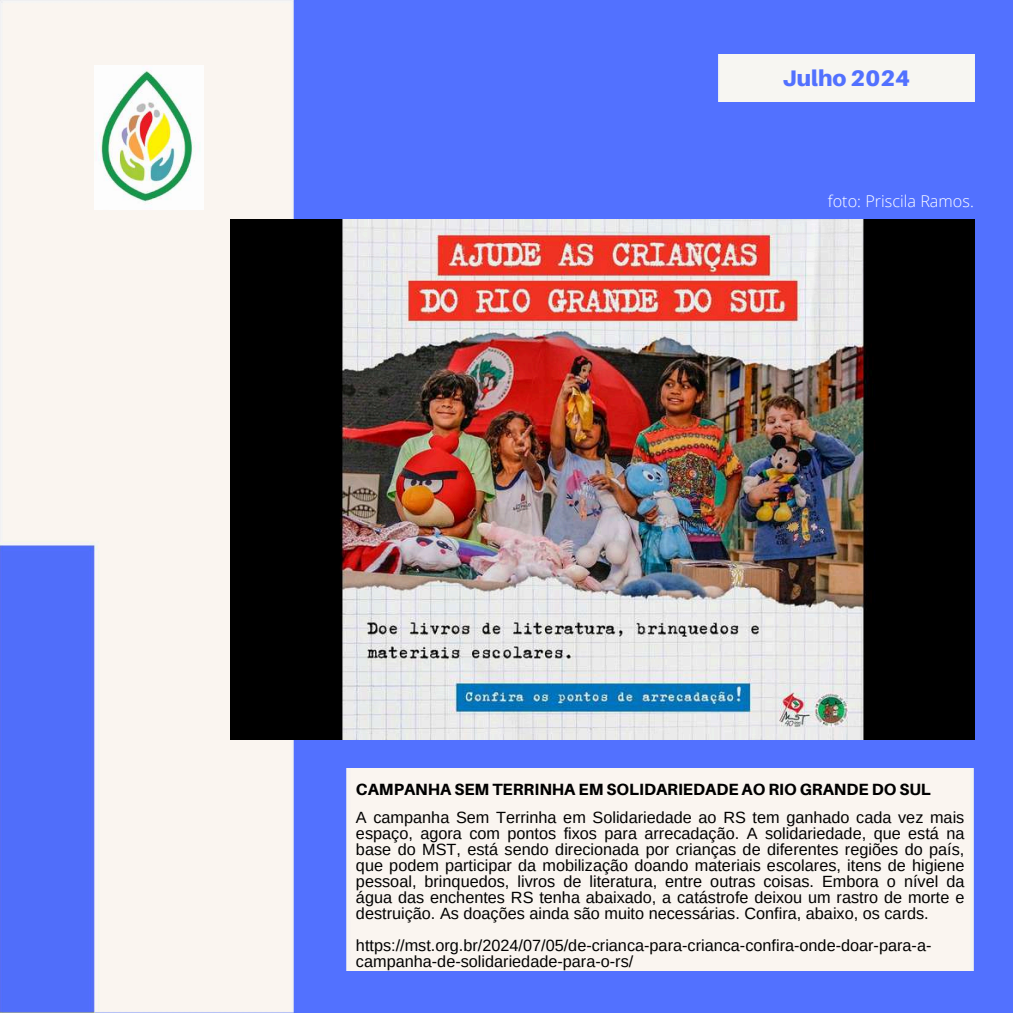
<style>
.page{position:relative;width:1013px;height:1013px;background:#fff}
.page>*{position:absolute;margin:0;border:0;box-sizing:border-box;transform-origin:0 0}
.t1{font:900 22.5px "Aileron";color:#5271ff}
.t2{font:16.25px/16px "Arimo";color:#000;text-align:justify}
.t3{font:800 16.25px "Aileron";color:#000}
.t4{font:300 16.25px "Open Sans";color:#fff}
</style>
<div class="page">
<div style="left:0;top:0;width:1012px;height:1012px;background:#5271ff"></div>
<div style="left:718px;top:54px;width:256px;height:47px;background:#f7f6f2"></div>
<div style="left:346px;top:768px;width:627px;height:202px;background:#faf5f0"></div>
<img style="left:0;top:0;width:299px;height:1012px">
<img style="left:230px;top:219px;width:744px;height:520px">
<img style="left:95px;top:65px;width:108px;height:145px">
<h1 class="t1" style="left:782px;top:64px;width:129px">Julho 2024</h1>
<p class="t4" style="left:828px;top:189px;width:147px">foto: Priscila Ramos.</p>
<p class="t3" style="left:356px;top:779px;width:576px">CAMPANHA SEM TERRINHA EM SOLIDARIEDADE AO RIO GRANDE DO SUL</p>
<p class="t2" style="left:356px;top:809px;width:610px">A campanha Sem Terrinha em Solidariedade ao RS tem ganhado cada vez mais espaço, agora com pontos fixos para arrecadação. A solidariedade, que está na base do MST, está sendo direcionada por crianças de diferentes regiões do país, que podem participar da mobilização doando materiais escolares, itens de higiene pessoal, brinquedos, livros de literatura, entre outras coisas. Embora o nível da água das enchentes RS tenha abaixado, a catástrofe deixou um rastro de morte e destruição. As doações ainda são muito necessárias. Confira, abaixo, os cards.</p>
<p class="t2" style="left:356px;top:936px;width:577px">https://mst.org.br/2024/07/05/de-crianca-para-crianca-confira-onde-doar-para-a&shy;campanha-de-solidariedade-para-o-rs/</p>
</div>
